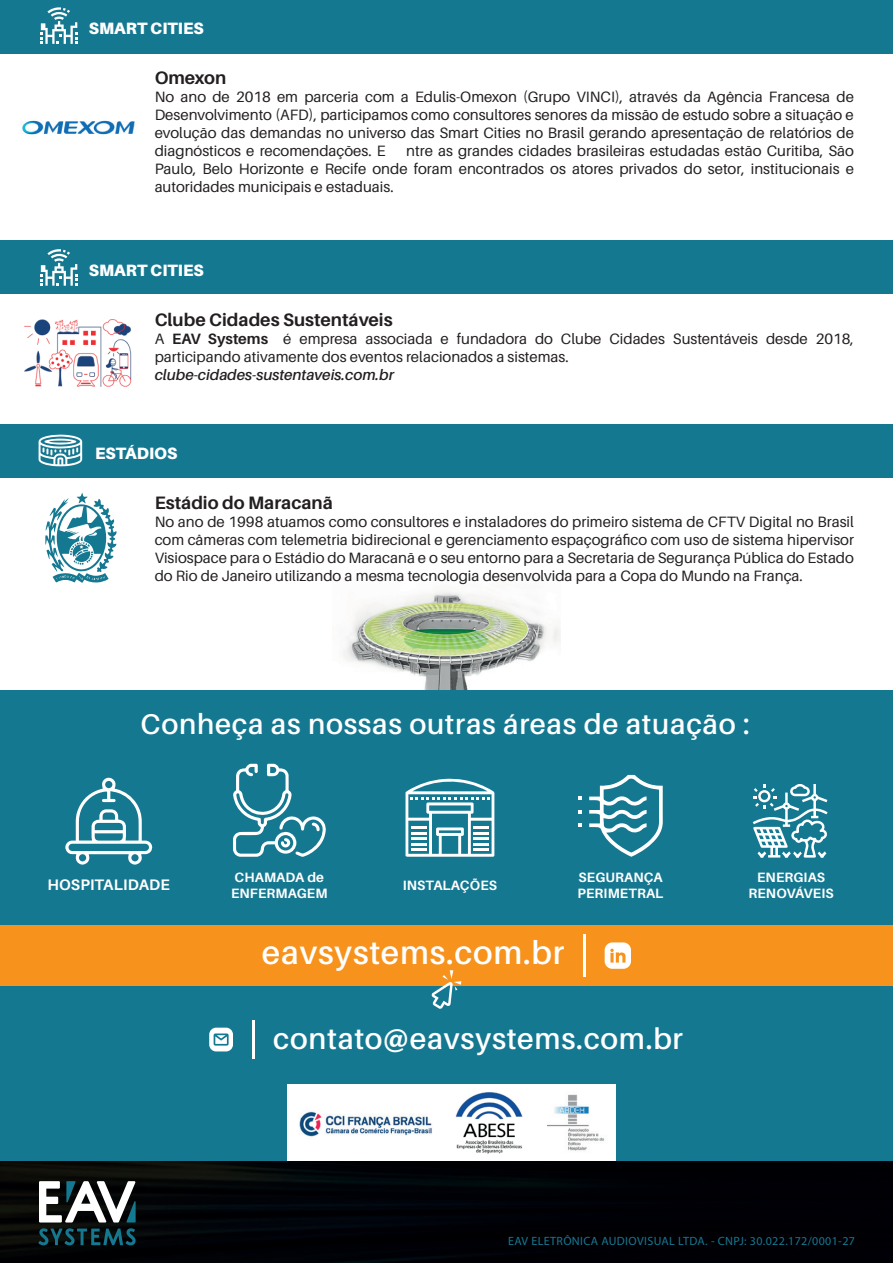
<style>
.page{position:relative;width:893px;height:1263px;background:#fff}
.page>*{position:absolute;margin:0;border:0;box-sizing:border-box;transform-origin:0 0}
.t1{font:600 32.7px "Aileron";letter-spacing:.025em;color:#fff}
.t2{font:600 29.55px "Aileron";letter-spacing:.025em;color:#fff}
.t3{font:600 28.5px "Aileron";letter-spacing:.025em;color:#fff}
.t4{font:700 18px "Aileron";color:#231f20}
.t5{font:900 16.35px "Aileron";color:#fff}
.t6{font:700 15.3px "Aileron";letter-spacing:.01em;color:#fff}
.t7{font:15px/18px "Aileron";color:#231f20;text-align:justify}
.t8{font:italic 600 15px "Aileron";color:#231f20}
.t9{font:700 13.5px/16.2px "Aileron";letter-spacing:.01em;color:#fff}
.t10{font:12px "Myriad Pro";letter-spacing:.03em;color:#177891}
.s1{font-weight:700}
</style>
<div class="page">
<img style="left:332px;top:591px;width:229px;height:100px">
<img style="left:22px;top:120px;width:113px;height:15px">
<div style="left:0;top:691px;width:893px;height:572px;background:#157891"></div>
<div style="left:0;top:0;width:893px;height:54px;background:#157891"></div>
<div style="left:0;top:240px;width:893px;height:54px;background:#157891"></div>
<svg style="left:41px;top:7px;width:36px;height:37px"></svg>
<svg style="left:41px;top:249px;width:36px;height:37px"></svg>
<div style="left:0;top:424px;width:893px;height:54px;background:#157891"></div>
<svg style="left:38px;top:434px;width:44px;height:32px"></svg>
<svg style="left:753px;top:784px;width:75px;height:74px"></svg>
<svg style="left:65px;top:777px;width:87px;height:87px"></svg>
<svg style="left:406px;top:778px;width:88px;height:79px"></svg>
<svg style="left:233px;top:764px;width:93px;height:93px"></svg>
<svg style="left:578px;top:796px;width:4px;height:4px"></svg>
<svg style="left:578px;top:810px;width:4px;height:3px"></svg>
<svg style="left:578px;top:823px;width:4px;height:4px"></svg>
<svg style="left:589px;top:775px;width:74px;height:82px"></svg>
<svg style="left:45px;top:493px;width:72px;height:90px"></svg>
<img style="left:25px;top:319px;width:107px;height:68px">
<img style="left:0;top:1161px;width:893px;height:102px">
<svg style="left:38px;top:1228px;width:98px;height:17px"></svg>
<svg style="left:39px;top:1181px;width:97px;height:41px;background:#798081"></svg>
<div style="left:0;top:925px;width:893px;height:60px;background:#f7931d"></div>
<svg style="left:432px;top:970px;width:29px;height:39px"></svg>
<svg style="left:605px;top:942px;width:26px;height:27px"></svg>
<hr style="left:583px;top:934px;width:3px;height:43px;background:#fff">
<svg style="left:209px;top:1028px;width:24px;height:23px"></svg>
<hr style="left:252px;top:1020px;width:2px;height:39px;background:#fff">
<div style="left:287px;top:1084px;width:329px;height:77px;background:#fff"></div>
<img style="left:547px;top:1094px;width:58px;height:57px">
<img style="left:456px;top:1092px;width:67px;height:61px">
<img style="left:299px;top:1111px;width:133px;height:26px">
<p class="t5" style="left:89px;top:19px;width:116px">SMART CITIES</p>
<p class="t4" style="left:155px;top:68px;width:73px">Omexon</p>
<p class="t7" style="left:155px;top:88px;width:701px">No ano de 2018 em parceria com a Edulis-Omexon (Grupo VINCI), através da Agência Francesa de Desenvolvimento (AFD), participamos como consultores senores da missão de estudo sobre a situação e evolução das demandas no universo das Smart Cities no Brasil gerando apresentação de relatórios de diagnósticos e recomendações. E</p>
<p class="t7" style="left:155px;top:142px;width:701px;text-indent:252px">ntre as grandes cidades brasileiras estudadas estão Curitiba, São Paulo, Belo Horizonte e Recife onde foram encontrados os atores privados do setor, institucionais e autoridades municipais e estaduais.</p>
<p class="t5" style="left:89px;top:261px;width:116px">SMART CITIES</p>
<p class="t4" style="left:155px;top:310px;width:239px">Clube Cidades Sustentáveis</p>
<p class="t7" style="left:155px;top:330px;width:701px">A <span class="s1">EAV Systems</span> é empresa associada e fundadora do Clube Cidades Sustentáveis desde 2018, participando ativamente dos eventos relacionados a sistemas.</p>
<p class="t8" style="left:155px;top:366px;width:241px">clube-cidades-sustentaveis.com.br</p>
<p class="t5" style="left:95px;top:443px;width:84px">ESTÁDIOS</p>
<p class="t4" style="left:155px;top:493px;width:180px">Estádio do Maracanã</p>
<p class="t7" style="left:155px;top:513px;width:701px">No ano de 1998 atuamos como consultores e instaladores do primeiro sistema de CFTV Digital no Brasil com câmeras com telemetria bidirecional e gerenciamento espaçográfico com uso de sistema hipervisor Visiospace para o Estádio do Maracanã e o seu entorno para a Secretaria de Segurança Pública do Estado do Rio de Janeiro utilizando a mesma tecnologia desenvolvida para a Copa do Mundo na França.</p>
<h3 class="t3" style="left:141px;top:708px;width:611px">Conheça as nossas outras áreas de atuação :</h3>
<p class="t9" style="left:231px;top:869px;width:98px">CHAMADA de<br>ENFERMAGEM</p>
<p class="t9" style="left:578px;top:869px;width:87px">SEGURANÇA<br>PERIMETRAL</p>
<p class="t6" style="left:47px;top:876px;width:124px">HOSPITALIDADE</p>
<p class="t9" style="left:403px;top:877px;width:96px">INSTALAÇÕES</p>
<h1 class="t1" style="left:262px;top:935px;width:304px">eavsystems.com.br</h1>
<h2 class="t2" style="left:273px;top:1022px;width:411px">contato@eavsystems.com.br</h2>
<p class="t9" style="left:748px;top:869px;width:87px;text-align:center">ENERGIAS<br>RENOVÁVEIS</p>
<p class="t10" style="left:508px;top:1234px;width:348px">EAV ELETRÔNICA AUDIOVISUAL LTDA. - CNPJ: 30.022.172/0001-27</p>
</div>
